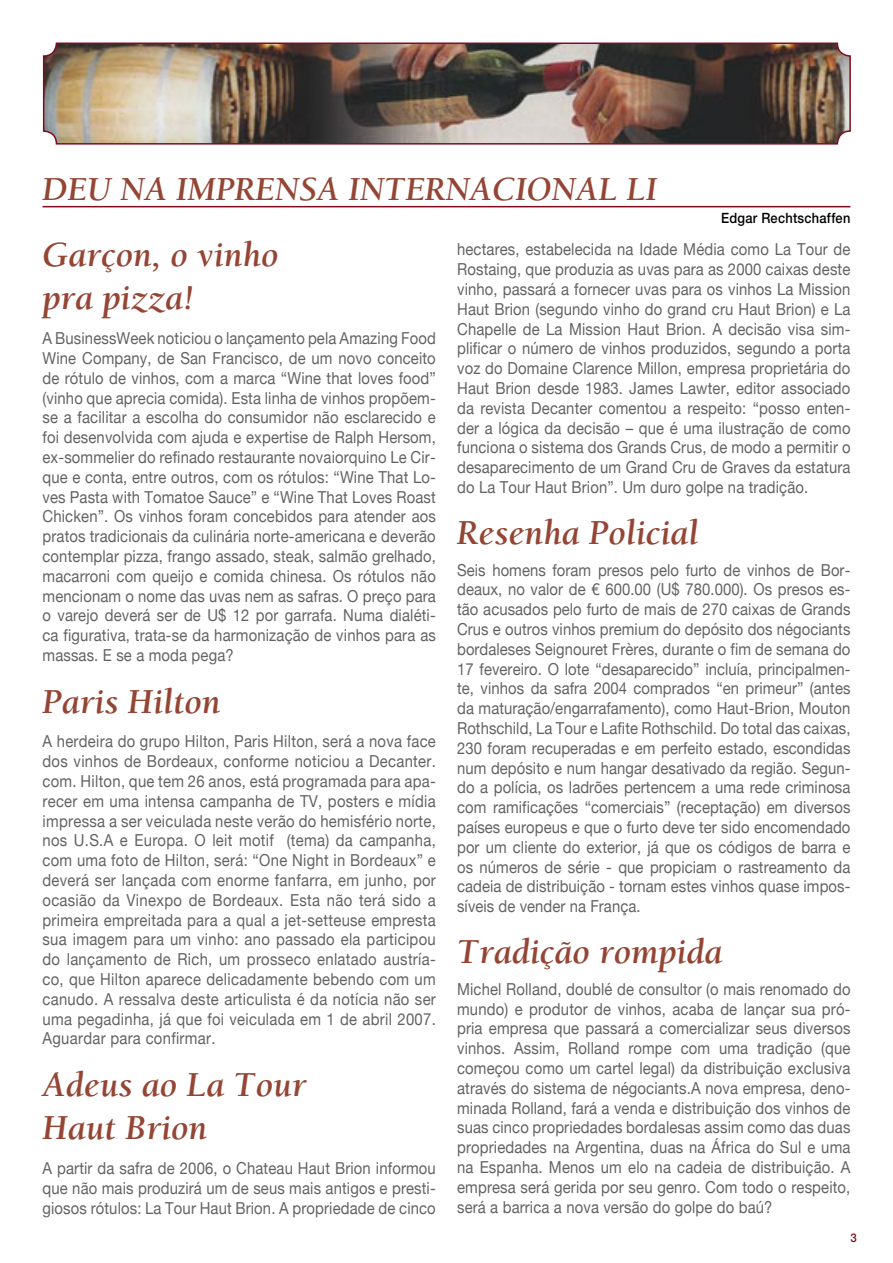
<style>
.page{position:relative;width:893px;height:1263px;background:#fff}
.page>*{position:absolute;margin:0;border:0;box-sizing:border-box;transform-origin:0 0}
.TT_DEU_NA_IMPRENSA{font:italic 700 36px/43.2px "Berkeley";color:#944534}
.TT_DEU_NA_IMPRENSA-2{font:italic 700 34.5px "Berkeley";color:#944534}
.t1{font:16.5px/19.8px "Helvetica Neue";letter-spacing:.01em;color:#636363;text-align:justify;scale:.9 1}
.t2{font:500 14.25px "Helvetica Neue";letter-spacing:.02em;color:#000;scale:.9 1}
.t3{font:500 12px "Helvetica Neue";color:#800c20;scale:.95 1}
</style>
<div class="page">
<img style="left:42px;top:42px;width:809px;height:103px">
<hr style="left:43px;top:206px;width:807px;height:1px;background:#800c20">
<p class="TT_DEU_NA_IMPRENSA-2" style="left:43px;top:171px;width:616px">DEU NA IMPRENSA INTERNACIONAL LI</p>
<p class="t2" style="left:721px;top:209px;width:145px">Edgar Rechtschaffen</p>
<p class="TT_DEU_NA_IMPRENSA" style="left:43px;top:234px;width:237px">Garçon, o vinho pra pizza!</p>
<p class="t1" style="left:43px;top:328px;width:439px">A BusinessWeek noticiou o lançamento pela Amazing Food Wine Company, de San Francisco, de um novo conceito de rótulo de vinhos, com a marca “Wine that loves food” (vinho que aprecia comida). Esta linha de vinhos propõem&shy;se a facilitar a escolha do consumidor não esclarecido e foi desenvolvida com ajuda e expertise de Ralph Hersom, ex-sommelier do refinado restaurante novaiorquino Le Cir&shy;que e conta, entre outros, com os rótulos: “Wine That Lo&shy;ves Pasta with Tomatoe Sauce” e “Wine That Loves Roast Chicken”. Os vinhos foram concebidos para atender aos pratos tradicionais da culinária norte-americana e deverão contemplar pizza, frango assado, steak, salmão grelhado, macarroni com queijo e comida chinesa. Os rótulos não mencionam o nome das uvas nem as safras. O preço para o varejo deverá ser de U$ 12 por garrafa. Numa dialéti&shy;ca figurativa, trata-se da harmonização de vinhos para as massas. E se a moda pega?</p>
<p class="TT_DEU_NA_IMPRENSA" style="left:43px;top:681px;width:180px">Paris Hilton</p>
<p class="t1" style="left:43px;top:731px;width:439px">A herdeira do grupo Hilton, Paris Hilton, será a nova face dos vinhos de Bordeaux, conforme noticiou a Decanter. com. Hilton, que tem 26 anos, está programada para apa&shy;recer em uma intensa campanha de TV, posters e mídia impressa a ser veiculada neste verão do hemisfério norte, nos U.S.A e Europa. O leit motif (tema) da campanha, com uma foto de Hilton, será: “One Night in Bordeaux” e deverá ser lançada com enorme fanfarra, em junho, por ocasião da Vinexpo de Bordeaux. Esta não terá sido a primeira empreitada para a qual a jet-setteuse empresta sua imagem para um vinho: ano passado ela participou do lançamento de Rich, um prosseco enlatado austría&shy;co, que Hilton aparece delicadamente bebendo com um canudo. A ressalva deste articulista é da notícia não ser uma pegadinha, já que foi veiculada em 1 de abril 2007.<br>Aguardar para confirmar.</p>
<p class="TT_DEU_NA_IMPRENSA" style="left:43px;top:1064px;width:265px">Adeus ao La Tour<br>Haut Brion</p>
<p class="t1" style="left:43px;top:1158px;width:439px">A partir da safra de 2006, o Chateau Haut Brion informou que não mais produzirá um de seus mais antigos e presti&shy;giosos rótulos: La Tour Haut Brion. A propriedade de cinco</p>
<p class="t1" style="left:457px;top:239px;width:439px">hectares, estabelecida na Idade Média como La Tour de Rostaing, que produzia as uvas para as 2000 caixas deste vinho, passará a fornecer uvas para os vinhos La Mission Haut Brion (segundo vinho do grand cru Haut Brion) e La Chapelle de La Mission Haut Brion. A decisão visa sim&shy;plificar o número de vinhos produzidos, segundo a porta voz do Domaine Clarence Millon, empresa proprietária do Haut Brion desde 1983. James Lawter, editor associado da revista Decanter comentou a respeito: “posso enten&shy;der a lógica da decisão – que é uma ilustração de como funciona o sistema dos Grands Crus, de modo a permitir o desaparecimento de um Grand Cru de Graves da estatura do La Tour Haut Brion”. Um duro golpe na tradição.</p>
<p class="TT_DEU_NA_IMPRENSA" style="left:457px;top:512px;width:243px">Resenha Policial</p>
<p class="t1" style="left:457px;top:560px;width:439px">Seis homens foram presos pelo furto de vinhos de Bor&shy;deaux, no valor de € 600.00 (U$ 780.000). Os presos es&shy;tão acusados pelo furto de mais de 270 caixas de Grands Crus e outros vinhos premium do depósito dos négociants bordaleses Seignouret Frères, durante o fim de semana do 17 fevereiro. O lote “desaparecido” incluía, principalmen&shy;te, vinhos da safra 2004 comprados “en primeur” (antes da maturação/engarrafamento), como Haut-Brion, Mouton Rothschild, La Tour e Lafite Rothschild. Do total das caixas, 230 foram recuperadas e em perfeito estado, escondidas num depósito e num hangar desativado da região. Segun&shy;do a polícia, os ladrões pertencem a uma rede criminosa com ramificações “comerciais” (receptação) em diversos países europeus e que o furto deve ter sido encomendado por um cliente do exterior, já que os códigos de barra e os números de série - que propiciam o rastreamento da cadeia de distribuição - tornam estes vinhos quase impos&shy;síveis de vender na França.</p>
<p class="TT_DEU_NA_IMPRENSA" style="left:457px;top:931px;width:267px">Tradição rompida</p>
<p class="t1" style="left:457px;top:979px;width:439px">Michel Rolland, doublé de consultor (o mais renomado do mundo) e produtor de vinhos, acaba de lançar sua pró&shy;pria empresa que passará a comercializar seus diversos vinhos. Assim, Rolland rompe com uma tradição (que começou como um cartel legal) da distribuição exclusiva através do sistema de négociants.A nova empresa, deno&shy;minada Rolland, fará a venda e distribuição dos vinhos de suas cinco propriedades bordalesas assim como das duas propriedades na Argentina, duas na África do Sul e uma na Espanha. Menos um elo na cadeia de distribuição. A empresa será gerida por seu genro. Com todo o respeito, será a barrica a nova versão do golpe do baú?</p>
<p class="t3" style="left:850px;top:1230px;width:8px">3</p>
</div>
